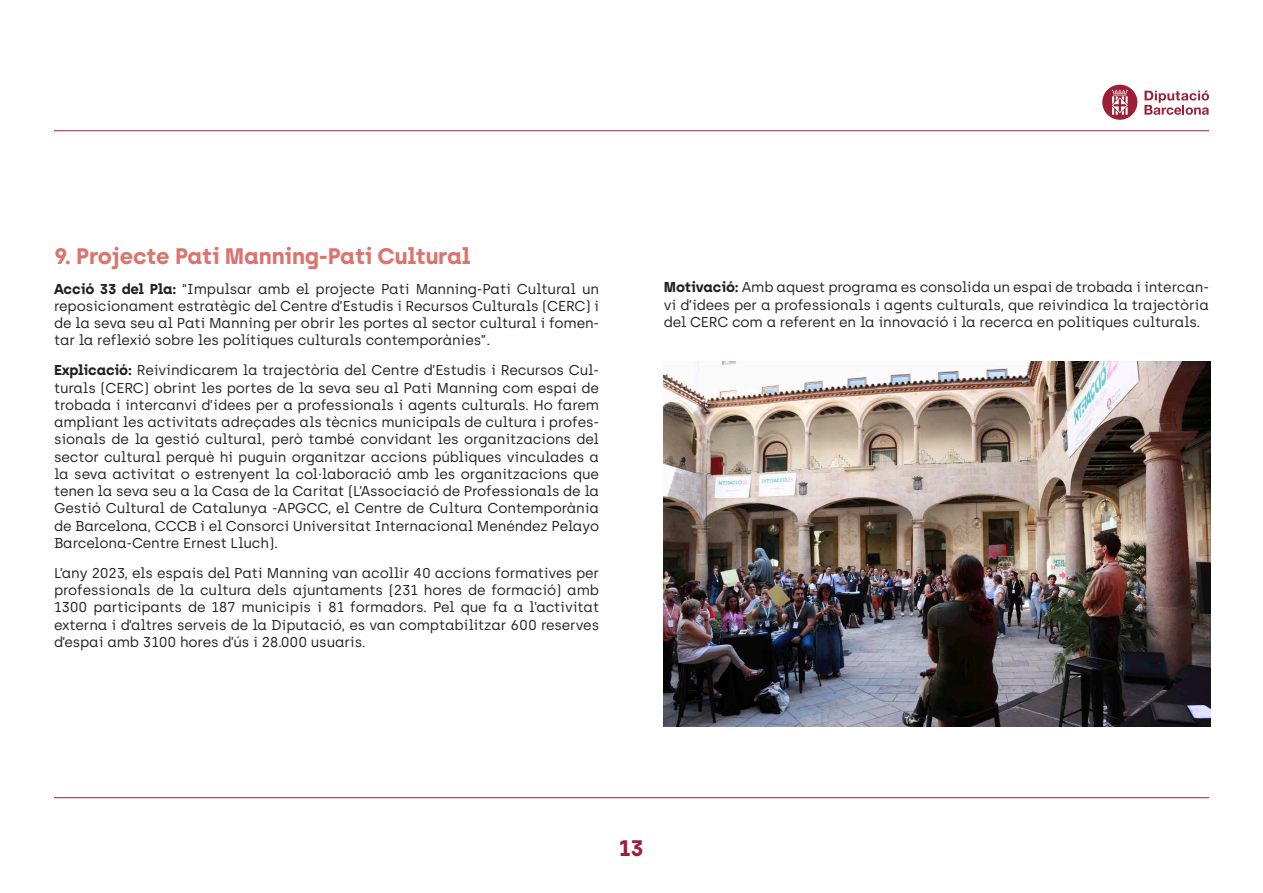
<style>
.page{position:relative;width:1263px;height:893px;background:#fff}
.page>*{position:absolute;margin:0;border:0;box-sizing:border-box;transform-origin:0 0}
.titulos{font:700 22.5px "Archia";letter-spacing:-.01em;color:#db746f}
.titulos-2{font:700 22.5px "Archia";color:#9c1f37}
.text_seguit{font:14.25px/17.2px "Archia";letter-spacing:-.01em;color:#231f20;text-align:justify}
.s1{font-weight:700}
</style>
<div class="page">
<svg style="left:1144px;top:91px;width:65px;height:24px"></svg>
<svg style="left:1102px;top:85px;width:35px;height:35px"></svg>
<hr style="left:54px;top:130px;width:1155px;height:1px;background:#9c1f37">
<hr style="left:54px;top:797px;width:1155px;height:1px;background:#9c1f37">
<img style="left:664px;top:362px;width:546px;height:364px">
<p class="titulos" style="left:54px;top:242px;width:418px">9. Projecte Pati Manning-Pati Cultural</p>
<p class="text_seguit" style="left:54px;top:280px;width:547px"><span class="s1">Acció 33 del Pla:</span> “Impulsar amb el projecte Pati Manning-Pati Cultural un reposicionament estratègic del Centre d’Estudis i Recursos Culturals (CERC) i de la seva seu al Pati Manning per obrir les portes al sector cultural i fomen&shy;tar la reflexió sobre les polítiques culturals contemporànies”.</p>
<p class="text_seguit" style="left:54px;top:362px;width:547px"><span class="s1">Explicació:</span> Reivindicarem la trajectòria del Centre d’Estudis i Recursos Cul&shy;turals (CERC) obrint les portes de la seva seu al Pati Manning com espai de trobada i intercanvi d’idees per a professionals i agents culturals. Ho farem ampliant les activitats adreçades als tècnics municipals de cultura i profes&shy;sionals de la gestió cultural, però també convidant les organitzacions del sector cultural perquè hi puguin organitzar accions públiques vinculades a la seva activitat o estrenyent la col·laboració amb les organitzacions que tenen la seva seu a la Casa de la Caritat (L’Associació de Professionals de la Gestió Cultural de Catalunya -APGCC, el Centre de Cultura Contemporània de Barcelona, CCCB i el Consorci Universitat Internacional Menéndez Pelayo Barcelona-Centre Ernest Lluch).</p>
<p class="text_seguit" style="left:54px;top:564px;width:547px">L’any 2023, els espais del Pati Manning van acollir 40 accions formatives per professionals de la cultura dels ajuntaments (231 hores de formació) amb 1300 participants de 187 municipis i 81 formadors. Pel que fa a l’activitat externa i d’altres serveis de la Diputació, es van comptabilitzar 600 reserves d’espai amb 3100 hores d’ús i 28.000 usuaris.</p>
<p class="text_seguit" style="left:664px;top:279px;width:547px"><span class="s1">Motivació:</span> Amb aquest programa es consolida un espai de trobada i intercan&shy;vi d’idees per a professionals i agents culturals, que reivindica la trajectòria del CERC com a referent en la innovació i la recerca en polítiques culturals.</p>
<p class="titulos-2" style="left:619px;top:834px;width:26px">13</p>
</div>
